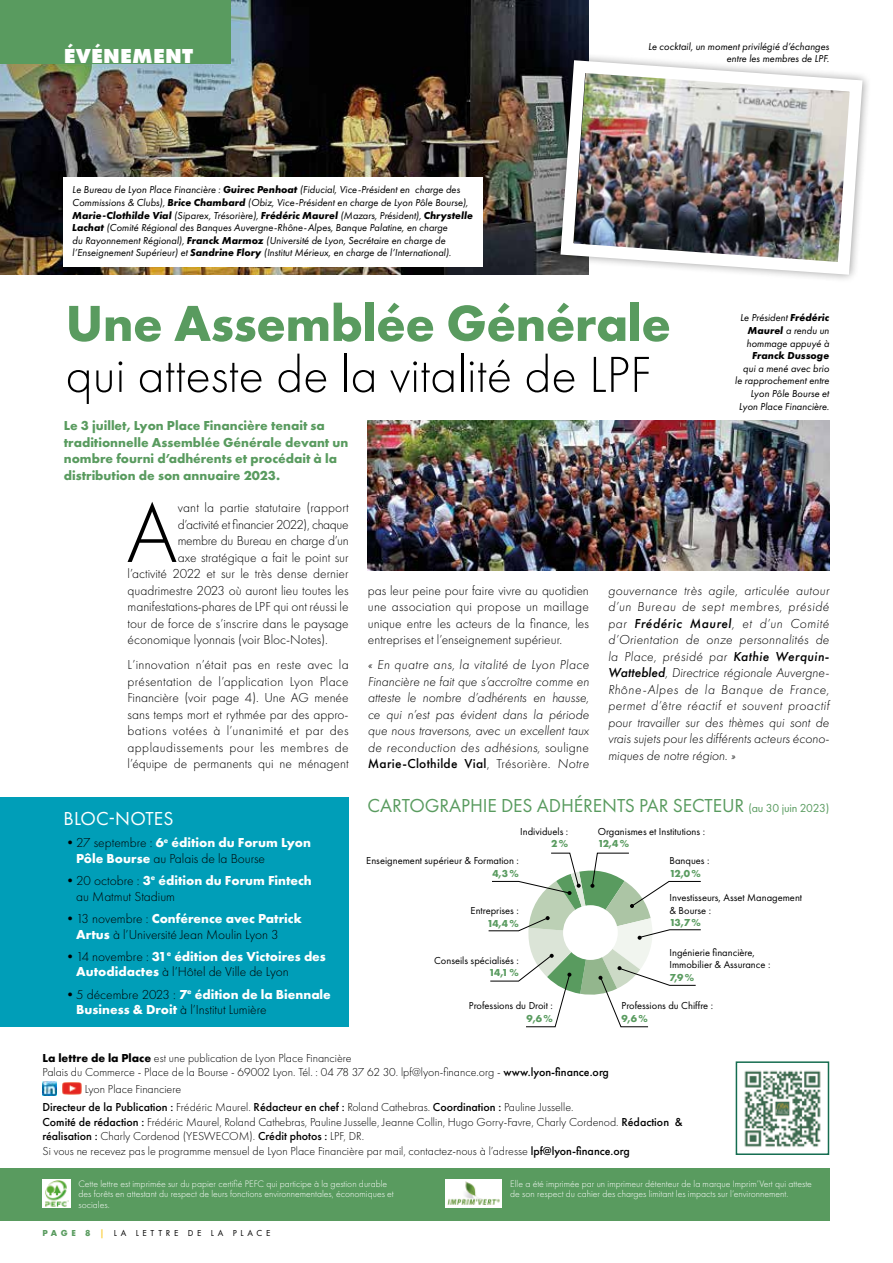
<style>
.page{position:relative;width:893px;height:1263px;background:#fff}
.page>*{position:absolute;margin:0;border:0;box-sizing:border-box;transform-origin:0 0}
.t1{font:300 87.75px "Futura PT";color:#000}
.t2{font:300 52.5px "Futura PT";color:#000}
.t3{font:700 52.5px "Futura PT";letter-spacing:-.01em;color:#599b5f}
.t4{font:800 21px "Futura PT";letter-spacing:.01em;color:#fff}
.t5{font:19.5px "Futura PT";letter-spacing:-.005em;color:#599b5f}
.t6{font:19.5px "Futura PT";letter-spacing:.01em;color:#fff}
.t7{font:300 13.5px/16.5px "Futura PT";color:#000}
.t8{font:italic 300 13.5px/16.5px "Futura PT";color:#000;text-align:justify}
.t9{font:700 13.5px/16.5px "Futura PT";color:#599b5f}
.t10{font:700 13.5px/15.8px "Futura PT";color:#fff}
.t11{font:300 13.5px "Futura PT";letter-spacing:-.02em;color:#000}
.t12{font:300 12px/14.4px "Futura PT";color:#000}
.t13{font:italic 10.5px/12.6px "Futura PT";color:#000;text-align:right}
.t14{font:10.5px/12.6px "Futura PT";color:#000}
.t15{font:700 10.5px "Futura PT";letter-spacing:-.11em;color:#599b5f}
.t16{font:italic 700 10.5px "Futura PT";color:#000}
.t17{font:300 9.75px/10.5px "Futura PT";color:#fff}
.t18{font:9px "Futura PT";letter-spacing:.41em;color:#000}
.s1{font-weight:700}
.s2{font-style:normal}
.s3{font-weight:500;font-style:normal}
.s4{font-weight:500}
.s5{font-size:12px}
.s6{font-weight:700;color:#fff}
.s7{font-weight:300;color:#000}
.s8{font-weight:700;color:#599b5f}
.s9{font-weight:700;color:#fcd147}
</style>
<div class="page">
<img style="left:0;top:0;width:589px;height:275px">
<img style="left:368px;top:420px;width:461px;height:151px">
<div style="left:0;top:0;width:230px;height:64px;background:#599b5f"></div>
<div style="left:0;top:797px;width:349px;height:230px;background:#009eb8"></div>
<img style="left:744px;top:1070px;width:77px;height:77px">
<div style="left:736px;top:1061px;width:93px;height:94px;border:2px solid #156d50"></div>
<img style="left:43px;top:1081px;width:14px;height:15px">
<img style="left:62px;top:1082px;width:20px;height:13px">
<div style="left:0;top:1168px;width:829px;height:52px;background:#599b5f"></div>
<div style="left:43px;top:1179px;width:28px;height:29px;background:#fff"></div>
<img style="left:45px;top:1180px;width:24px;height:27px">
<img style="left:445px;top:1179px;width:56px;height:29px">
<div style="left:64px;top:177px;width:419px;height:89px;background:#fff"></div>
<div style="left:551px;top:51px;width:320px;height:232px;background:#000;opacity:.4"></div>
<img style="left:554px;top:54px;width:315px;height:227px">
<svg style="left:488px;top:852px;width:213px;height:175px"></svg>
<h3 class="t4" style="left:64px;top:42px;width:131px">ÉVÉNEMENT</h3>
<p class="t13" style="left:72px;top:184px;width:402px;text-align:left">Le Bureau de Lyon Place Financière : <span class="s1">Guirec Penhoat</span> (Fiducial, Vice-Président en charge des Commissions &amp; Clubs), <span class="s1">Brice Chambard</span> (Obiz, Vice-Président en charge de Lyon Pôle Bourse), <span class="s1">Marie-Clothilde Vial</span> (Siparex, Trésorière), <span class="s1">Frédéric Maurel</span> (Mazars, Président), <span class="s1">Chrystelle Lachat</span> (Comité Régional des Banques Auvergne-Rhône-Alpes, Banque Palatine, en charge<br>du Rayonnement Régional), <span class="s1">Franck Marmoz</span> (Université de Lyon, Secrétaire en charge de l’Enseignement Supérieur) et <span class="s1">Sandrine Flory</span> (Institut Mérieux, en charge de l’International).</p>
<p class="t13" style="left:648px;top:40px;width:183px">Le cocktail, un moment privilégié d’échanges entre les membres de LPF.</p>
<h2 class="t3" style="left:66px;top:289px;width:607px">Une Assemblée Générale</h2>
<h2 class="t2" style="left:66px;top:345px;width:587px">qui atteste de la vitalité de LPF</h2>
<p class="t9" style="left:64px;top:417px;width:286px">Le 3 juillet, Lyon Place Financière tenait sa traditionnelle Assemblée Générale devant un nombre fourni d’adhérents et procédait à la distribution de son annuaire 2023.</p>
<p class="t13" style="left:746px;top:311px;width:84px;text-align:justify;text-indent:-6px">Le Président <span class="s1">Frédéric Maurel</span> a rendu un hommage appuyé à</p>
<p class="t16" style="left:752px;top:349px;width:78px">Franck Dussoge</p>
<p class="t13" style="left:735px;top:362px;width:96px">qui a mené avec brio le rapprochement entre<br>Lyon Pôle Bourse et<br>Lyon Place Financière.</p>
<h1 class="t1" style="left:126px;top:483px;width:53px">A</h1>
<p class="t7" style="left:178px;top:500px;width:172px">vant la partie statutaire (rapport</p>
<p class="t11" style="left:178px;top:517px;width:172px">d’activité et financier 2022), chaque</p>
<p class="t11" style="left:178px;top:533px;width:172px">membre du Bureau en charge d’un</p>
<p class="t7" style="left:178px;top:549px;width:172px">axe stratégique a fait le point sur</p>
<p class="t7" style="left:128px;top:566px;width:223px">l’activité 2022 et sur le très dense dernier</p>
<p class="t7" style="left:128px;top:582px;width:223px">quadrimestre 2023 où auront lieu toutes les</p>
<p class="t7" style="left:128px;top:599px;width:223px">manifestations-phares de LPF qui ont réussi le</p>
<p class="t7" style="left:128px;top:615px;width:223px">tour de force de s’inscrire dans le paysage</p>
<p class="t7" style="left:128px;top:632px;width:202px">économique lyonnais (voir Bloc-Notes).</p>
<p class="t7" style="left:128px;top:657px;width:223px;text-align:justify">L’innovation n’était pas en reste avec la présentation de l’application Lyon Place Financière (voir page 4). Une AG menée sans temps mort et rythmée par des appro&shy;bations votées à l’unanimité et par des applaudissements pour les membres de l’équipe de permanents qui ne ménagent</p>
<p class="t7" style="left:368px;top:582px;width:223px;text-align:justify">pas leur peine pour faire vivre au quotidien une association qui propose un maillage unique entre les acteurs de la finance, les entreprises et l’enseignement supérieur.</p>
<p class="t8" style="left:368px;top:657px;width:223px">« En quatre ans, la vitalité de Lyon Place Financière ne fait que s’accroître comme en atteste le nombre d’adhérents en hausse, ce qui n’est pas évident dans la période que nous traversons, avec un excellent taux de reconduction des adhésions, <span class="s2">souligne </span><span class="s3">Marie-Clothilde Vial</span><span class="s2">, Trésorière.</span> Notre</p>
<p class="t8" style="left:608px;top:582px;width:223px">gouvernance très agile, articulée autour d’un Bureau de sept membres, présidé par <span class="s4">Frédéric Maurel</span>, et d’un Comité d’Orientation de onze personnalités de la Place, présidé par <span class="s4">Kathie Werquin-Wattebled</span>, Directrice régionale Auvergne-Rhône-Alpes de la Banque de France, permet d’être réactif et souvent proactif pour travailler sur des thèmes qui sont de vrais sujets pour les différents acteurs écono&shy;miques de notre région. »</p>
<h3 class="t5" style="left:368px;top:794px;width:463px">CARTOGRAPHIE DES ADHÉRENTS PAR SECTEUR <span class="s5">(au 30 juin 2023)</span></h3>
<p class="t14" style="left:598px;top:825px;width:109px">Organismes et Institutions :</p>
<p class="t15" style="left:598px;top:837px;width:33px">12,4%</p>
<p class="t14" style="left:669px;top:854px;width:42px">Banques :</p>
<p class="t15" style="left:669px;top:866px;width:33px">12,0%</p>
<p class="t14" style="left:669px;top:891px;width:134px">Investisseurs, Asset Management &amp; Bourse :</p>
<p class="t15" style="left:669px;top:916px;width:33px">13,7%</p>
<p class="t14" style="left:669px;top:946px;width:102px">Ingénierie financière,<br>Immobilier &amp; Assurance :</p>
<p class="t15" style="left:669px;top:971px;width:26px">7,9 %</p>
<p class="t14" style="left:621px;top:999px;width:93px">Professions du Chiffre :</p>
<p class="t15" style="left:621px;top:1011px;width:28px">9,6%</p>
<h3 class="t6" style="left:63px;top:807px;width:112px">BLOC-NOTES</h3>
<p class="t7" style="left:76px;top:835px;width:236px;line-height:15.8px;text-indent:-13px">•27 septembre : <span class="s6">6</span><sup>e</sup> <span class="s6">édition du Forum Lyon<br>Pôle Bourse</span> au Palais de la Bourse</p>
<p class="t7" style="left:76px;top:873px;width:237px;line-height:15.8px;text-indent:-13px">•20 octobre : <span class="s6">3</span><sup>e</sup> <span class="s6">édition du Forum Fintech </span>au Matmut Stadium</p>
<p class="t7" style="left:76px;top:910px;width:227px;line-height:15.8px;text-indent:-13px">•13 novembre : <span class="s6">Conférence avec Patrick<br>Artus</span> à l’Université Jean Moulin Lyon 3</p>
<p class="t10" style="left:76px;top:948px;width:251px;text-indent:-13px"><span class="s7">•14 novembre :</span> 31<sup>e</sup> édition des Victoires des<br>Autodidactes <span class="s7">à l’Hôtel de Ville de Lyon</span></p>
<p class="t10" style="left:76px;top:986px;width:256px;text-indent:-13px"><span class="s7">•5 décembre 2023 :</span> 7<sup>e</sup> édition de la Biennale<br>Business &amp; Droit <span class="s7">à l’Institut Lumière</span></p>
<p class="t12" style="left:43px;top:1051px;width:568px"><span class="s1">La lettre de la Place</span> est une publication de Lyon Place Financière<br>Palais du Commerce - Place de la Bourse - 69002 Lyon. Tél. : 04 78 37 62 30. lpf@lyon-finance.org - <span class="s4">www.lyon-finance.org</span></p>
<p class="t12" style="left:43px;top:1079px;width:533px;line-height:18.6px;text-indent:42px">Lyon Place Financiere<br><span class="s4">Directeur de la Publication :</span> Frédéric Maurel. <span class="s4">Rédacteur en chef :</span> Roland Cathebras. <span class="s4">Coordination :</span> Pauline Jusselle.</p>
<p class="t12" style="left:43px;top:1114px;width:641px"><span class="s4">Comité de rédaction :</span> Frédéric Maurel, Roland Cathebras, Pauline Jusselle, Jeanne Collin, Hugo Gorry-Favre, Charly Cordenod. <span class="s4">Rédaction &amp; réalisation :</span> Charly Cordenod (YESWECOM). <span class="s4">Crédit photos :</span> LPF, DR.<br>Si vous ne recevez pas le programme mensuel de Lyon Place Financière par mail, contactez-nous à l’adresse <span class="s4">lpf@lyon-finance.org</span></p>
<p class="t17" style="left:78px;top:1178px;width:317px">Cette lettre est imprimée sur du papier certifié PEFC qui participe à la gestion durable des forêts en attestant du respect de leurs fonctions environnementales, économiques et sociales.</p>
<p class="t17" style="left:510px;top:1178px;width:303px">Elle a été imprimée par un imprimeur détenteur de la marque Imprim’Vert qui atteste de son respect du cahier des charges limitant les impacts sur l’environnement.</p>
<p class="t14" style="left:520px;top:825px;width:49px">Individuels :</p>
<p class="t15" style="left:551px;top:837px;width:19px">2%</p>
<p class="t14" style="left:366px;top:854px;width:154px">Enseignement supérieur &amp; Formation :</p>
<p class="t15" style="left:492px;top:866px;width:28px">4,3%</p>
<p class="t14" style="left:471px;top:904px;width:50px">Entreprises :</p>
<p class="t15" style="left:487px;top:916px;width:33px">14,4%</p>
<p class="t14" style="left:434px;top:954px;width:86px">Conseils spécialisés :</p>
<p class="t15" style="left:489px;top:966px;width:31px">14,1 %</p>
<p class="t14" style="left:469px;top:999px;width:85px">Professions du Droit :</p>
<p class="t15" style="left:527px;top:1011px;width:28px">9,6%</p>
<p class="t18" style="left:43px;top:1227px;width:229px"><span class="s8">PAGE 8</span> <span class="s9">|</span> LA LETTRE DE LA PLACE</p>
</div>
